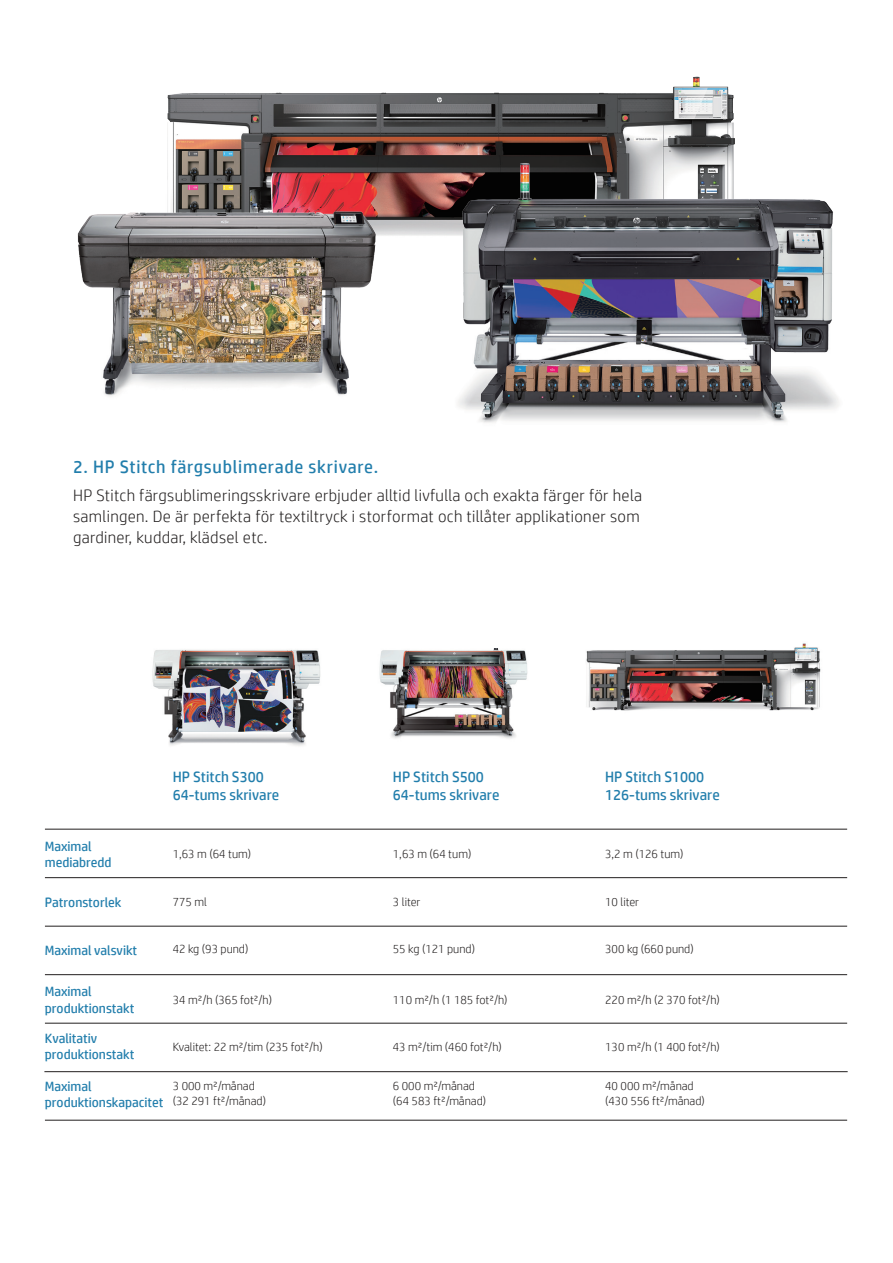
<style>
.page{position:relative;width:893px;height:1263px;background:#fff}
.page>*{position:absolute;margin:0;border:0;box-sizing:border-box;transform-origin:0 0}
.t1{font:18px "HP Simplified";letter-spacing:.04em;color:#227eac}
.t2{font:300 16.5px/21px "HP Simplified";letter-spacing:.02em;color:#221f1f}
.t3{font:15px/18px "HP Simplified";color:#227eac}
.t4{font:13.5px/16.2px "HP Simplified";letter-spacing:-.005em;color:#227eac}
.t5{font:300 12px/14.4px "HP Simplified";color:#221f1f}
</style>
<div class="page">
<img style="left:152px;top:649px;width:169px;height:97px">
<hr style="left:45px;top:829px;width:802px;height:1px;background:#221f1f">
<hr style="left:45px;top:877px;width:802px;height:1px;background:#221f1f">
<hr style="left:45px;top:926px;width:802px;height:1px;background:#221f1f">
<hr style="left:45px;top:974px;width:802px;height:1px;background:#221f1f">
<hr style="left:45px;top:1023px;width:802px;height:1px;background:#221f1f">
<hr style="left:44px;top:1071px;width:804px;height:1px;background:#221f1f">
<hr style="left:45px;top:1120px;width:802px;height:1px;background:#221f1f">
<img style="left:586px;top:643px;width:235px;height:68px">
<img style="left:379px;top:648px;width:149px;height:91px">
<img style="left:167px;top:76px;width:567px;height:81px">
<img style="left:77px;top:157px;width:343px;height:239px">
<img style="left:420px;top:123px;width:419px;height:300px">
<h1 class="t1" style="left:73px;top:455px;width:307px">2. HP Stitch färgsublimerade skrivare.</h1>
<h2 class="t2" style="left:73px;top:484px;width:570px">HP Stitch färgsublimeringsskrivare erbjuder alltid livfulla och exakta färger för hela samlingen. De är perfekta för textiltryck i storformat och tillåter applikationer som gardiner, kuddar, klädsel etc.</h2>
<p class="t3" style="left:173px;top:767px;width:108px">HP Stitch S300<br>64-tums skrivare</p>
<p class="t3" style="left:393px;top:767px;width:108px">HP Stitch S500<br>64-tums skrivare</p>
<p class="t3" style="left:605px;top:767px;width:116px">HP Stitch S1000<br>126-tums skrivare</p>
<p class="t4" style="left:45px;top:838px;width:68px">Maximal mediabredd</p>
<p class="t4" style="left:45px;top:894px;width:78px">Patronstorlek</p>
<p class="t4" style="left:45px;top:942px;width:94px">Maximal valsvikt</p>
<p class="t4" style="left:45px;top:983px;width:91px">Maximal produktionstakt</p>
<p class="t5" style="left:173px;top:846px;width:80px">1,63 m (64 tum)</p>
<p class="t5" style="left:173px;top:894px;width:36px">775 ml</p>
<p class="t5" style="left:393px;top:846px;width:80px">1,63 m (64 tum)</p>
<p class="t5" style="left:393px;top:894px;width:29px">3 liter</p>
<p class="t5" style="left:173px;top:941px;width:77px">42 kg (93 pund)</p>
<p class="t5" style="left:393px;top:941px;width:84px">55 kg (121 pund)</p>
<p class="t5" style="left:173px;top:992px;width:101px">34 m²/h (365 fot²/h)</p>
<p class="t5" style="left:393px;top:992px;width:116px">110 m²/h (1 185 fot²/h)</p>
<p class="t4" style="left:45px;top:1029px;width:91px">Kvalitativ produktionstakt</p>
<p class="t5" style="left:173px;top:1039px;width:151px">Kvalitet: 22 m²/tim (235 fot²/h)</p>
<p class="t5" style="left:393px;top:1039px;width:110px">43 m²/tim (460 fot²/h)</p>
<p class="t4" style="left:45px;top:1078px;width:120px">Maximal produktionskapacitet</p>
<p class="t5" style="left:173px;top:1078px;width:95px">3 000 m²/månad (32 291 ft²/månad)</p>
<p class="t5" style="left:393px;top:1078px;width:95px">6 000 m²/månad (64 583 ft²/månad)</p>
<p class="t5" style="left:605px;top:846px;width:80px">3,2 m (126 tum)</p>
<p class="t5" style="left:605px;top:894px;width:36px">10 liter</p>
<p class="t5" style="left:605px;top:941px;width:90px">300 kg (660 pund)</p>
<p class="t5" style="left:605px;top:992px;width:116px">220 m²/h (2 370 fot²/h)</p>
<p class="t5" style="left:605px;top:1039px;width:116px">130 m²/h (1 400 fot²/h)</p>
<p class="t5" style="left:605px;top:1078px;width:101px">40 000 m²/månad (430 556 ft²/månad)</p>
</div>
